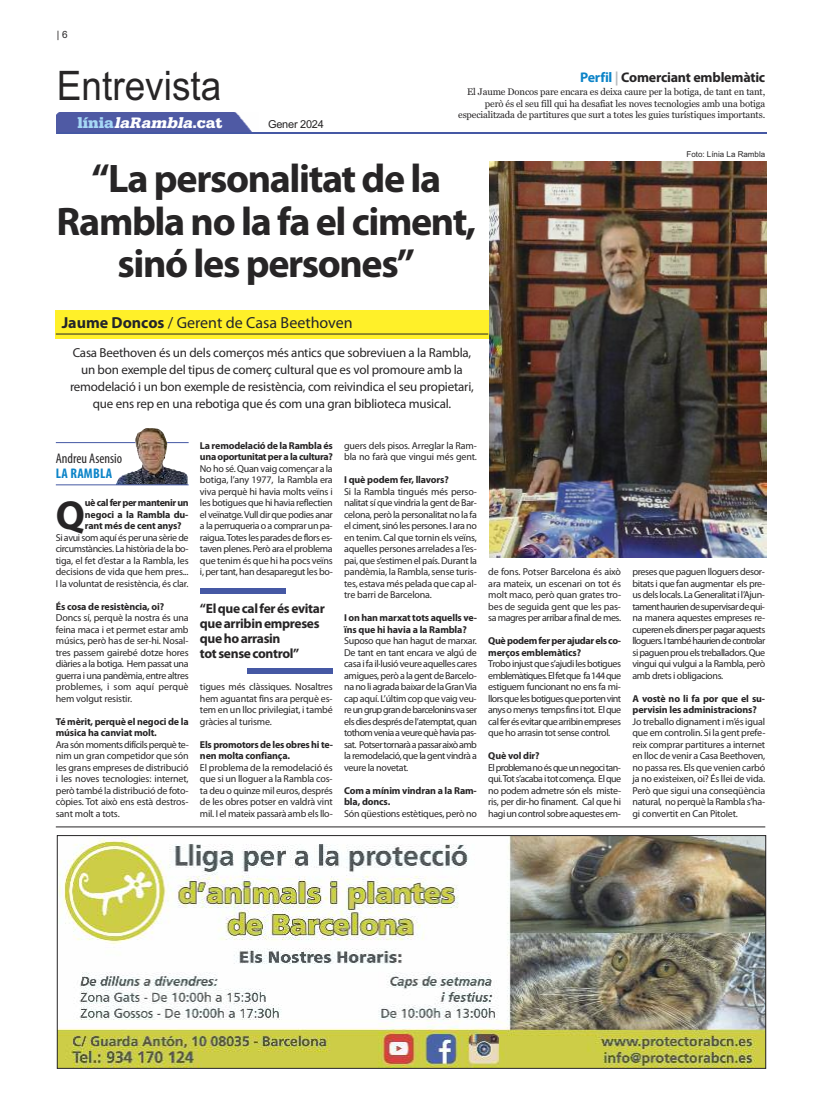
<style>
.page{position:relative;width:823px;height:1106px;background:#fff}
.page>*{position:absolute;margin:0;border:0;box-sizing:border-box;transform-origin:0 0}
.t1{font:40.7px "Arial";color:#272526;scale:.91 1}
.t2{font:700 40.7px "Myriad Pro";color:#272526}
.t3{font:700 40px/42.5px "Myriad Pro";letter-spacing:-.035em;color:#272526;text-align:center}
.t4{font:16px "Myriad Pro";color:#23252b}
.t5{font:italic 900 16px "Serifa";color:#fff}
.t6{font:700 14px "Myriad Pro";letter-spacing:-.015em;color:#272526}
.t7{font:condensed 14px "Myriad Pro";color:#272526}
.t8{font:700 condensed 14px "Myriad Pro";letter-spacing:.015em;color:#0c84c8}
.t9{font:700 13.5px/15px "Myriad Pro";letter-spacing:-.025em;color:#272526}
.t10{font:13px/17px "Myriad Pro";letter-spacing:-.015em;color:#272526;text-align:center}
.t11{font:11px "Arial";letter-spacing:-.025em;color:#272526}
.t12{font:10px/11.5px "Myriad Pro";letter-spacing:-.02em;color:#272526;text-align:justify}
.t13{font:700 10px/11.5px "Myriad Pro";letter-spacing:-.015em;color:#272526}
.t14{font:700 10px/11.5px "Myriad Pro";letter-spacing:-.035em;color:#272526}
.t15{font:10px "Arial";color:#272526}
.t16{font:9.5px/11.4px "Georgia";letter-spacing:-.015em;color:#272526;text-align:right}
.t17{font:8px "Arial";color:#272526}
.s1{font-style:normal;color:#a6d8f6}
.s2{font-style:normal}
.s3{color:#0c84c8}
.s4{color:#b8babd}
.s5{font-weight:700}
</style>
<div class="page">
<div style="left:57px;top:112px;width:195px;height:20px;background:#4f5aa4"></div>
<hr style="left:57px;top:132px;width:708px;height:2px;background:#4558a4">
<hr style="left:56px;top:826px;width:708px;height:1px;background:#272526">
<img style="left:59px;top:837px;width:704px;height:229px">
<div style="left:57px;top:835px;width:708px;height:233px;border:1px solid #272526"></div>
<hr style="left:56px;top:442px;width:132px;height:1px;background:#4558a4">
<div style="left:56px;top:310px;width:433px;height:29px;background:#fff029"></div>
<img style="left:489px;top:161px;width:276px;height:396px">
<hr style="left:56px;top:333px;width:432px;height:1px;background:#23252b">
<div style="left:200px;top:588px;width:85px;height:5px;background:#4558a4"></div>
<div style="left:247px;top:668px;width:85px;height:6px;background:#4558a4"></div>
<img style="left:115px;top:428px;width:72px;height:56px">
<hr style="left:56px;top:484px;width:132px;height:1px;background:#4558a4">
<p class="t15" style="left:57px;top:29px;width:12px">| 6</p>
<h1 class="t1" style="left:57px;top:62px;width:182px">Entrevista</h1>
<h3 class="t5" style="left:78px;top:117px;width:146px"><span class="s1">línia</span>laRambla<span class="s2">.cat</span></h3>
<p class="t11" style="left:268px;top:118px;width:57px">Gener 2024</p>
<h3 class="t6" style="left:579px;top:72px;width:186px"><span class="s3">Perfil</span> <span class="s4">|</span> Comerciant emblemàtic</h3>
<p class="t16" style="left:458px;top:86px;width:308px">El Jaume Doncos pare encara es deixa caure per la botiga, de tant en tant, però és el seu fill qui ha desafiat les noves tecnologies amb una botiga especialitzada de partitures que surt a totes les guies turístiques importants.</p>
<p class="t17" style="left:686px;top:150px;width:80px">Foto: Línia La Rambla</p>
<h2 class="t3" style="left:57px;top:161px;width:421px">“La personalitat de la<br>Rambla no la fa el ciment, sinó les persones”</h2>
<h3 class="t4" style="left:62px;top:316px;width:292px"><span class="s5">Jaume Doncos</span> / Gerent de Casa Beethoven</h3>
<p class="t10" style="left:70px;top:345px;width:405px">Casa Beethoven és un dels comerços més antics que sobreviuen a la Rambla, un bon exemple del tipus de comerç cultural que es vol promoure amb la remodelació i un bon exemple de resistència, com reivindica el seu propietari, que ens rep en una rebotiga que és com una gran biblioteca musical.</p>
<h3 class="t7" style="left:56px;top:454px;width:68px">Andreu Asensio</h3>
<h3 class="t8" style="left:56px;top:469px;width:58px">LA RAMBLA</h3>
<h1 class="t2" style="left:56px;top:500px;width:31px">Q</h1>
<p class="t13" style="left:85px;top:498px;width:105px;text-align:justify">uè cal fer per mantenir un negoci a la Rambla du&shy;rant més de cent anys?</p>
<p class="t12" style="left:56px;top:532px;width:134px">Si avui som aquí és per una sèrie de circumstàncies. La història de la bo&shy;tiga, el fet d’estar a la Rambla, les decisions de vida que hem pres...<br>I la voluntat de resistència, és clar.</p>
<p class="t13" style="left:56px;top:601px;width:110px">És cosa de resistència, oi?</p>
<p class="t12" style="left:56px;top:613px;width:134px">Doncs sí, perquè la nostra és una feina maca i et permet estar amb músics, però has de ser-hi. Nosal&shy;tres passem gairebé dotze hores diàries a la botiga. Hem passat una guerra i una pandèmia, entre altres problemes, i som aquí perquè hem volgut resistir.</p>
<p class="t13" style="left:56px;top:716px;width:134px">Té mèrit, perquè el negoci de la música ha canviat molt.</p>
<p class="t12" style="left:56px;top:739px;width:134px">Ara són moments difícils perquè te&shy;nim un gran competidor que són les grans empreses de distribució i les noves tecnologies: internet, però també la distribució de foto&shy;còpies. Tot això ens està destros&shy;sant molt a tots.</p>
<p class="t13" style="left:200px;top:440px;width:134px">La remodelació de la Rambla és una oportunitat per a la cultura?</p>
<p class="t12" style="left:200px;top:463px;width:134px">No ho sé. Quan vaig començar a la botiga, l’any 1977, la Rambla era viva perquè hi havia molts veïns i les botigues que hi havia reflectien el veïnatge.Vull dir que podies anar a la perruqueria o a comprar un pa&shy;raigua.Totes les parades de flors es&shy;taven plenes. Però ara el problema que tenim és que hi ha pocs veïns i, per tant, han desaparegut les bo-</p>
<h3 class="t9" style="left:200px;top:602px;width:126px">“Elquecalferésevitar quearribinempreses quehoarrasin<br>tot sensecontrol”</h3>
<p class="t12" style="left:200px;top:682px;width:134px">tigues més clàssiques. Nosaltres hem aguantat fins ara perquè es&shy;tem en un lloc privilegiat, i també gràcies al turisme.</p>
<p class="t13" style="left:200px;top:739px;width:134px">Els promotors de les obres hi te&shy;nen molta confiança.</p>
<p class="t12" style="left:200px;top:762px;width:134px">El problema de la remodelació és que si un lloguer a la Rambla cos&shy;ta deu o quinze mil euros, després de les obres potser en valdrà vint mil. I el mateix passarà amb els llo-</p>
<p class="t12" style="left:344px;top:440px;width:134px">guers dels pisos. Arreglar la Ram&shy;bla no farà que vingui més gent.</p>
<p class="t13" style="left:344px;top:475px;width:106px">I què podem fer, llavors?</p>
<p class="t12" style="left:344px;top:486px;width:134px">Si la Rambla tingués més perso&shy;nalitat sí que vindria la gent de Bar&shy;celona, però la personalitat no la fa el ciment, sinó les persones. I ara no en tenim. Cal que tornin els veïns, aquelles persones arrelades a l’es&shy;pai, que s’estimen el país. Durant la pandèmia, la Rambla, sense turis&shy;tes, estava més pelada que cap al&shy;tre barri de Barcelona.</p>
<p class="t13" style="left:344px;top:613px;width:134px">I on han marxat tots aquells ve&shy;ïns que hi havia a la Rambla?</p>
<p class="t12" style="left:344px;top:636px;width:134px">Suposo que han hagut de marxar.<br>De tant en tant encara ve algú de casaifail·lusióveureaquelles cares amigues,peròalagentdeBarcelo&shy;nanoliagradabaixardelaGranVia cap aquí. L’últim cop que vaig veu&shy;reungrupgrandebarceloninsvaser elsdiesdesprésdel’atemptat,quan tothomveniaaveurequèhaviapas&shy;sat. Potsertornaràapassaraixòamb laremodelació,quelagentvindràa veure la novetat.</p>
<p class="t13" style="left:344px;top:785px;width:134px">Com a mínim vindran a la Ram&shy;bla, doncs.</p>
<p class="t12" style="left:344px;top:808px;width:134px">Són qüestions estètiques, però no</p>
<p class="t12" style="left:488px;top:567px;width:134px">de fons. Potser Barcelona és això ara mateix, un escenari on tot és molt maco, però quan grates tro&shy;bes de seguida gent que les pas&shy;sa magres per arribar a final de mes.</p>
<p class="t14" style="left:488px;top:636px;width:134px">Què podem fer per ajudar els co&shy;merços emblemàtics?</p>
<p class="t12" style="left:488px;top:659px;width:134px">Troboinjustques’ajudilesbotigues emblemàtiques.Elfetque fa144que estiguem funcionant no ens fa mi&shy;llorsquelesbotiguesqueportenvint anysomenys tempsfinsitot. Elque calferésevitarquearribinempreses que ho arrasin tot sense control.</p>
<p class="t13" style="left:488px;top:751px;width:53px">Què vol dir?</p>
<p class="t12" style="left:488px;top:762px;width:134px">Elproblemanoésqueunnegocitan&shy;qui.Tots’acabaitotcomença. Elque no podem admetre són els miste&shy;ris, per dir-ho finament. Cal que hi hagiuncontrolsobreaquestesem-</p>
<p class="t12" style="left:632px;top:567px;width:134px">preses que paguen lloguers desor&shy;bitats i que fan augmentar els pre&shy;usdelslocals.LaGeneralitatil’Ajun&shy;tamenthauriendesupervisardequi&shy;na manera aquestes empreses re&shy;cuperenelsdinersperpagaraquests lloguers.Itambéhauriendecontrolar sipaguenprouelstreballadors.Que vingui qui vulgui a la Rambla, però amb drets i obligacions.</p>
<p class="t13" style="left:632px;top:693px;width:134px">A vostè no li fa por que el su&shy;pervisin les administracions?</p>
<p class="t12" style="left:632px;top:716px;width:134px">Jo treballo dignament i m’és igual que em controlin. Si la gent prefe&shy;reix comprar partitures a internet en lloc de venir a Casa Beethoven, no passa res. Els que venien carbó ja no existeixen, oi? És llei de vida.<br>Però que sigui una conseqüència natural, no perquè la Rambla s’ha&shy;gi convertit en Can Pitolet.</p>
</div>
